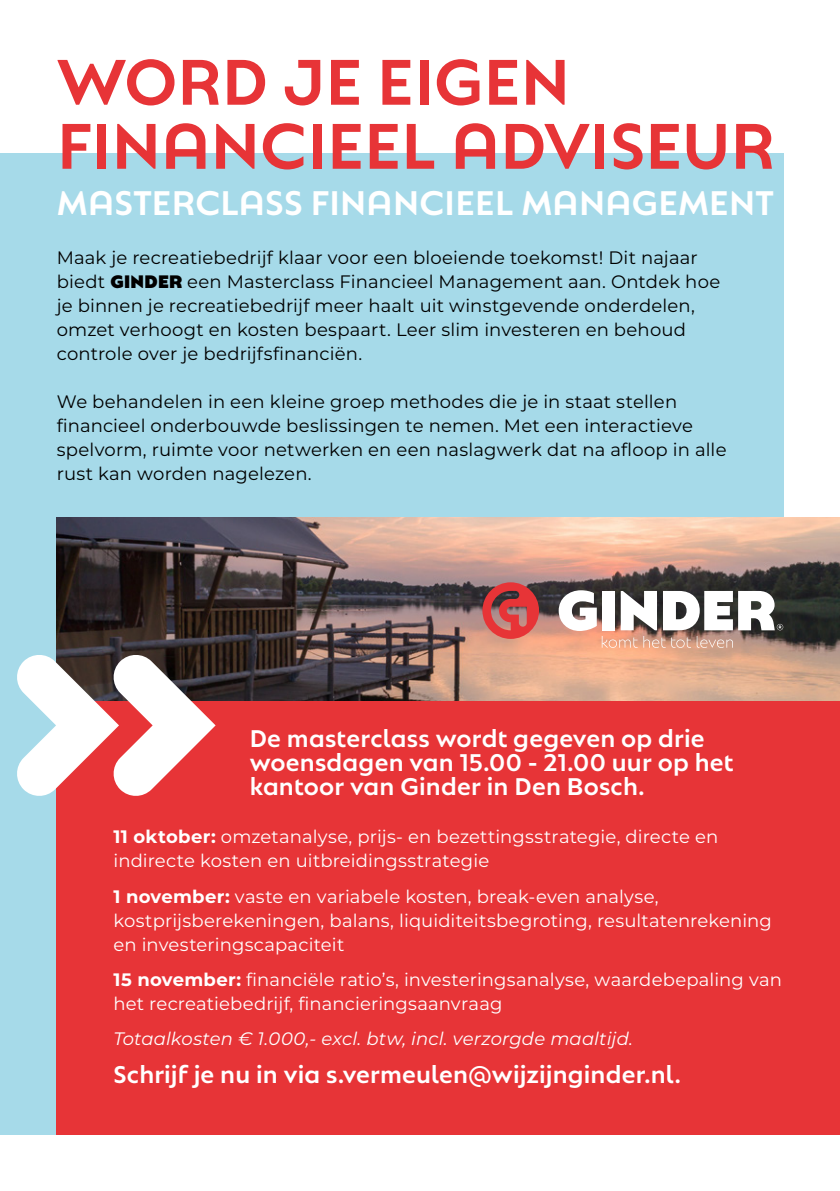
<style>
.page{position:relative;width:840px;height:1191px;background:#fff}
.page>*{position:absolute;margin:0;border:0;box-sizing:border-box;transform-origin:0 0}
.t1{font:500 64px/64px "Natom Pro";letter-spacing:.005em;color:#e73437}
.t2{font:500 34px "Natom Pro";letter-spacing:.01em;color:#fff}
.t3{font:500 24px/24px "Natom Pro";letter-spacing:.005em;color:#fff}
.t4{font:18px/24px "Montserrat";letter-spacing:.01em;color:#000}
.t5{font:18px/24px "Montserrat";letter-spacing:.01em;color:#fff}
.t6{font:italic 18px "Montserrat";letter-spacing:.01em;color:#fff}
.s1{font-family:"Natom Pro";font-weight:900}
.s2{font-weight:700}
</style>
<div class="page">
<div style="left:0;top:153px;width:782px;height:981px;background:#a6dae9"></div>
<div style="left:57px;top:678px;width:782px;height:456px;background:#e73437"></div>
<img style="left:57px;top:517px;width:782px;height:184px">
<svg style="left:482px;top:582px;width:56px;height:57px;background:#c04e4e"></svg>
<svg style="left:558px;top:590px;width:224px;height:58px;background:#beada6"></svg>
<svg style="left:17px;top:655px;width:198px;height:141px"></svg>
<h1 class="t1" style="left:57px;top:46px;width:718px">WORD JE EIGEN<br>FINANCIEEL ADVISEUR</h1>
<h2 class="t2" style="left:57px;top:178px;width:718px">MASTERCLASS FINANCIEEL MANAGEMENT</h2>
<p class="t4" style="left:57px;top:245px;width:664px">Maak je recreatiebedrijf klaar voor een bloeiende toekomst! Dit najaar biedt <span class="s1">GINDER</span> een Masterclass Financieel Management aan. Ontdek hoe je binnen je recreatiebedrijf meer haalt uit winstgevende onderdelen, omzet verhoogt en kosten bespaart. Leer slim investeren en behoud controle over je bedrijfsfinanciën.</p>
<p class="t4" style="left:57px;top:389px;width:671px">We behandelen in een kleine groep methodes die je in staat stellen financieel onderbouwde beslissingen te nemen. Met een interactieve spelvorm, ruimte voor netwerken en een naslagwerk dat na afloop in alle rust kan worden nagelezen.</p>
<h3 class="t3" style="left:249px;top:725px;width:485px">De masterclass wordt gegeven op drie woensdagen van 15.00 - 21.00 uur op het kantoor van Ginder in Den Bosch.</h3>
<p class="t5" style="left:113px;top:824px;width:606px"><span class="s2">11 oktober:</span> omzetanalyse, prijs- en bezettingsstrategie, directe en indirecte kosten en uitbreidingsstrategie</p>
<p class="t5" style="left:113px;top:883px;width:659px"><span class="s2">1 november:</span> vaste en variabele kosten, break-even analyse, kostprijsberekeningen, balans, liquiditeitsbegroting, resultatenrekening en investeringscapaciteit</p>
<p class="t5" style="left:113px;top:967px;width:669px"><span class="s2">15 november:</span> financiële ratio’s, investeringsanalyse, waardebepaling van het recreatiebedrijf, financieringsaanvraag</p>
<p class="t6" style="left:113px;top:1027px;width:521px">Totaalkosten € 1.000,- excl. btw, incl. verzorgde maaltijd.</p>
<h3 class="t3" style="left:113px;top:1060px;width:568px">Schrijf je nu in via s.vermeulen@wijzijnginder.nl.</h3>
</div>
